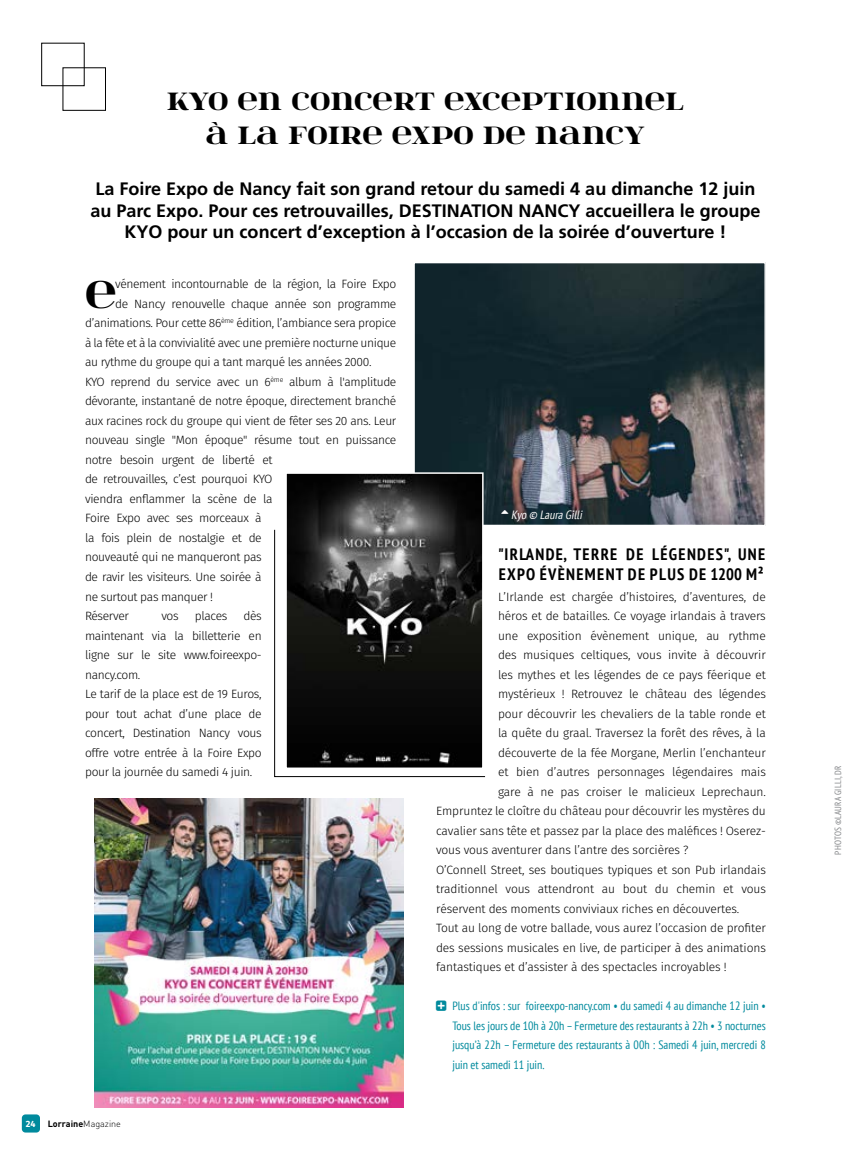
<style>
.page{position:relative;width:851px;height:1149px;background:#fff}
.page>*{position:absolute;margin:0;border:0;box-sizing:border-box;transform-origin:0 0}
.t1{font:43.95px "itsadzoke";color:#000}
.t2{font:28.5px/34.2px "itsadzoke";color:#000;text-align:center}
.t3{font:700 18px/21.6px "Frutiger LT Std";color:#000;text-align:center}
.t4{font:700 condensed 16.5px/19.5px "PT Sans";letter-spacing:.08em;color:#000}
.t5{font:300 12px/19.5px "Fira Sans";letter-spacing:-.02em;color:#000}
.t6{font:condensed 12px/19.5px "PT Sans";color:#008a9d;text-align:justify}
.t7{font:italic condensed 12px "PT Sans";color:#fff}
.t8{font:condensed 9px "PT Sans";letter-spacing:.04em;color:#808285}
.t9{font:700 9px "DIN Pro";color:#000}
.t10{font:700 9px "Fira Sans";color:#fff}
.s1{font-weight:300}
</style>
<div class="page">
<div style="left:22px;top:1114px;width:18px;height:18px;background:#008a9d;border-radius:4px"></div>
<div style="left:41px;top:43px;width:43px;height:43px;border:1px solid #000"></div>
<img style="left:95px;top:798px;width:309px;height:309px">
<img style="left:415px;top:264px;width:348px;height:260px">
<div style="left:413px;top:262px;width:352px;height:264px;border:1px solid #fff"></div>
<img style="left:288px;top:475px;width:192px;height:54px">
<svg style="left:274px;top:529px;width:209px;height:247px"></svg>
<svg style="left:501px;top:509px;width:7px;height:4px"></svg>
<h2 class="t2" style="left:167px;top:82px;width:518px">KYO EN CONCERT EXCEPTIONNEL<br>À LA FOIRE EXPO DE NANCY</h2>
<h3 class="t3" style="left:90px;top:178px;width:671px">La Foire Expo de Nancy fait son grand retour du samedi 4 au dimanche 12 juin au Parc Expo. Pour ces retrouvailles, DESTINATION NANCY accueillera le groupe<br>KYO pour un concert d’exception à l’occasion de la soirée d’ouverture !</h3>
<h1 class="t1" style="left:85px;top:264px;width:33px">E</h1>
<p class="t5" style="left:115px;top:275px;width:282px">vénement incontournable de la région, la Foire Expo</p>
<p class="t5" style="left:115px;top:294px;width:282px">de Nancy renouvelle chaque année son programme</p>
<p class="t5" style="left:85px;top:314px;width:313px">d’animations. Pour cette 86<sup>ème</sup> édition, l’ambiance sera propice</p>
<p class="t5" style="left:85px;top:333px;width:313px">à la fête et à la convivialité avec une première nocturne unique</p>
<p class="t5" style="left:85px;top:353px;width:288px">au rythme du groupe qui a tant marqué les années 2000.</p>
<p class="t5" style="left:85px;top:372px;width:313px">KYO reprend du service avec un 6<sup>ème</sup> album à l'amplitude</p>
<p class="t5" style="left:85px;top:392px;width:313px">dévorante, instantané de notre époque, directement branché</p>
<p class="t5" style="left:85px;top:411px;width:313px">aux racines rock du groupe qui vient de fêter ses 20 ans. Leur</p>
<p class="t5" style="left:85px;top:431px;width:313px">nouveau single "Mon époque" résume tout en puissance</p>
<p class="t5" style="left:85px;top:450px;width:189px">notre besoin urgent de liberté et</p>
<p class="t5" style="left:85px;top:470px;width:189px">de retrouvailles, c’est pourquoi KYO</p>
<p class="t5" style="left:85px;top:489px;width:189px">viendra enflammer la scène de la</p>
<p class="t5" style="left:85px;top:509px;width:178px">Foire Expo avec ses morceaux à</p>
<p class="t5" style="left:85px;top:528px;width:178px">la fois plein de nostalgie et de</p>
<p class="t5" style="left:85px;top:548px;width:178px">nouveauté qui ne manqueront pas</p>
<p class="t5" style="left:85px;top:567px;width:178px">de ravir les visiteurs. Une soirée à</p>
<p class="t5" style="left:85px;top:587px;width:129px">ne surtout pas manquer !</p>
<p class="t5" style="left:85px;top:606px;width:45px">Réserver</p>
<p class="t5" style="left:161px;top:606px;width:19px">vos</p>
<p class="t5" style="left:195px;top:606px;width:34px">places</p>
<p class="t7" style="left:511px;top:506px;width:75px">Kyo © LauraGilli</p>
<h3 class="t4" style="left:498px;top:544px;width:269px">"IRLANDE, TERRE DE LÉGENDES", UNE<br>EXPO ÉVÈNEMENT DE PLUS DE 1200 M²</h3>
<p class="t5" style="left:498px;top:587px;width:269px">L’Irlande est chargée d’histoires, d’aventures, de</p>
<p class="t5" style="left:498px;top:606px;width:269px">héros et de batailles. Ce voyage irlandais à travers</p>
<p class="t5" style="left:498px;top:626px;width:269px">une exposition évènement unique, au rythme</p>
<p class="t5" style="left:498px;top:645px;width:269px">des musiques celtiques, vous invite à découvrir</p>
<p class="t5" style="left:498px;top:665px;width:269px">les mythes et les légendes de ce pays féerique et</p>
<p class="t5" style="left:498px;top:684px;width:269px">mystérieux ! Retrouvez le château des légendes</p>
<p class="t5" style="left:498px;top:704px;width:269px">pour découvrir les chevaliers de la table ronde et</p>
<p class="t5" style="left:498px;top:723px;width:269px">la quête du graal. Traversez la forêt des rêves, à la</p>
<p class="t5" style="left:498px;top:743px;width:269px">découverte de la fée Morgane, Merlin l’enchanteur</p>
<p class="t5" style="left:498px;top:762px;width:269px">et bien d’autres personnages légendaires mais</p>
<p class="t5" style="left:498px;top:782px;width:269px">gare à ne pas croiser le malicieux Leprechaun.</p>
<p class="t5" style="left:436px;top:801px;width:331px">Empruntez le cloître du château pour découvrir les mystères du</p>
<p class="t5" style="left:436px;top:821px;width:331px">cavalier sans tête et passez par la place des maléfices ! Oserez-</p>
<p class="t5" style="left:436px;top:840px;width:254px">vous vous aventurer dans l’antre des sorcières ?</p>
<p class="t5" style="left:436px;top:860px;width:331px">O’Connell Street, ses boutiques typiques et son Pub irlandais</p>
<p class="t5" style="left:436px;top:879px;width:331px">traditionnel vous attendront au bout du chemin et vous</p>
<p class="t5" style="left:436px;top:899px;width:304px">réservent des moments conviviaux riches en découvertes.</p>
<p class="t5" style="left:436px;top:918px;width:331px">Tout au long de votre ballade, vous aurez l’occasion de profiter</p>
<p class="t5" style="left:436px;top:938px;width:331px">des sessions musicales en live, de participer à des animations</p>
<p class="t5" style="left:436px;top:957px;width:292px">fantastiques et d’assister à des spectacles incroyables !</p>
<p class="t6" style="left:452px;top:995px;width:315px;text-indent:-16px">☑ Plus d'infos : sur foireexpo-nancy.com • du samedi 4 au dimanche 12 juin • Tous les jours de 10h à 20h – Fermeture des restaurants à 22h • 3 nocturnes jusqu’à 22h – Fermeture des restaurants à 00h : Samedi 4 juin, mercredi 8 juin et samedi 11 juin.</p>
<p class="t5" style="left:85px;top:606px;width:178px;text-indent:158px">dès maintenant via la billetterie en ligne sur le site www.foireexpo&shy;nancy.com.<br>Le tarif de la place est de 19 Euros, pour tout achat d’une place de concert, Destination Nancy vous offre votre entrée à la Foire Expo pour la journée du samedi 4 juin.</p>
<p class="t10" style="left:26px;top:1117px;width:11px">24</p>
<p class="t9" style="left:48px;top:1115px;width:75px">Lorraine<span class="s1">Magazine</span></p>
<p class="t8" style="left:832px;top:854px;width:90px;rotate:-90deg">PHOTOS ©LAURA GILLI, DR</p>
</div>
